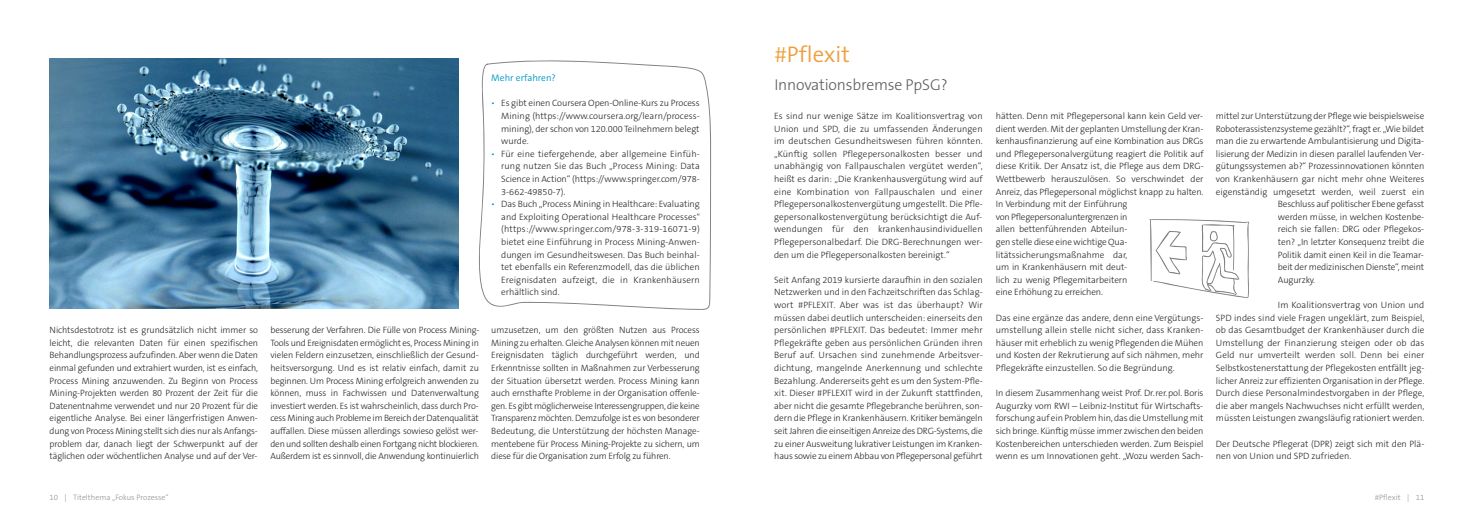
<style>
.page{position:relative;width:1474px;height:521px;background:#fff}
.page>*{position:absolute;margin:0;border:0;box-sizing:border-box;transform-origin:0 0}
.t1{font:300 22.75px "The Sans B4";color:#ef9f3c}
.t2{font:300 15.75px "The Sans B3";letter-spacing:-.01em;color:#5d5c5c}
.t3{font:300 9.62px "The Sans B4";color:#009ac5}
.t4{font:300 9.19px/12.6px "The Sans B3";letter-spacing:-.01em;color:#272526;text-align:justify}
.t5{font:300 7.88px "The Sans B3";color:#939293}
.s1{color:#0094c1}
</style>
<div class="page">
<svg style="left:479px;top:60px;width:232px;height:250px"></svg>
<img style="left:50px;top:59px;width:409px;height:249px">
<svg style="left:1149px;top:219px;width:100px;height:79px"></svg>
<p class="t4" style="left:50px;top:325px;width:210px">Nichtsdestotrotz ist es grundsätzlich nicht immer so leicht, die relevanten Daten für einen spezifischen Behandlungsprozess aufzufinden. Aber wenn die Daten einmal gefunden und extrahiert wurden, ist es einfach, Process Mining anzuwenden. Zu Beginn von Process Mining-Projekten werden 80 Prozent der Zeit für die Datenentnahme verwendet und nur 20 Prozent für die eigentliche Analyse. Bei einer längerfristigen Anwen&shy;dung von Process Mining stellt sich dies nur als Anfangs&shy;problem dar, danach liegt der Schwerpunkt auf der täglichen oder wöchentlichen Analyse und auf der Ver-</p>
<p class="t3" style="left:491px;top:74px;width:66px">Mehr erfahren?</p>
<p class="t4" style="left:501px;top:98px;width:200px;text-indent:-10px"><span class="s1">•</span> Es gibt einen Coursera Open-Online-Kurs zu Process Mining (https://www.coursera.org/learn/process&shy;mining), der schon von 120.000 Teilnehmern belegt wurde.</p>
<p class="t4" style="left:501px;top:148px;width:200px;text-indent:-10px"><span class="s1">•</span> Für eine tiefergehende, aber allgemeine Einfüh&shy;rung nutzen Sie das Buch „Process Mining: Data Science in Action“ (https://www.springer.com/978- 3-662-49850-7).</p>
<p class="t4" style="left:501px;top:199px;width:200px;text-indent:-10px"><span class="s1">•</span> Das Buch „Process Mining in Healthcare: Evaluating and Exploiting Operational Healthcare Processes" (https://www.springer.com/978-3-319-16071-9) bietet eine Einführung in Process Mining-Anwen&shy;dungen im Gesundheitswesen. Das Buch beinhal&shy;tet ebenfalls ein Referenzmodell, das die üblichen Ereignisdaten aufzeigt, die in Krankenhäusern erhältlich sind.</p>
<p class="t4" style="left:270px;top:325px;width:210px">besserung der Verfahren. Die Fülle von Process Mining-Tools und Ereignisdaten ermöglicht es, Process Mining in vielen Feldern einzusetzen, einschließlich der Gesund&shy;heitsversorgung. Und es ist relativ einfach, damit zu beginnen. Um Process Mining erfolgreich anwenden zu können, muss in Fachwissen und Datenverwaltung investiert werden. Es ist wahrscheinlich, dass durch Pro&shy;cess Mining auch Probleme im Bereich der Datenqualität auffallen. Diese müssen allerdings sowieso gelöst wer&shy;den und sollten deshalb einen Fortgang nicht blockieren.<br>Außerdem ist es sinnvoll, die Anwendung kontinuierlich</p>
<p class="t4" style="left:491px;top:325px;width:210px">umzusetzen, um den größten Nutzen aus Process Mining zu erhalten. Gleiche Analysen können mit neuen Ereignisdaten täglich durchgeführt werden, und Erkenntnisse sollten in Maßnahmen zur Verbesserung der Situation übersetzt werden. Process Mining kann auch ernsthafte Probleme in der Organisation offenle&shy;gen. Es gibt möglicherweise Interessengruppen, die keine Transparenz möchten. Demzufolge ist es von besonderer Bedeutung, die Unterstützung der höchsten Manage&shy;mentebene für Process Mining-Projekte zu sichern, um diese für die Organisation zum Erfolg zu führen.</p>
<h1 class="t1" style="left:774px;top:45px;width:77px">#Pflexit</h1>
<h2 class="t2" style="left:774px;top:79px;width:175px">Innovationsbremse PpSG?</h2>
<p class="t4" style="left:774px;top:111px;width:210px">Es sind nur wenige Sätze im Koalitionsvertrag von Union und SPD, die zu umfassenden Änderungen im deutschen Gesundheitswesen führen könnten. „Künftig sollen Pflegepersonalkosten besser und unabhängig von Fallpauschalen vergütet werden“, heißt es darin: „Die Krankenhausvergütung wird auf eine Kombination von Fallpauschalen und einer Pflegepersonalkostenvergütung umgestellt. Die Pfle&shy;gepersonalkostenvergütung berücksichtigt die Auf&shy;wendungen für den krankenhausindividuellen Pflegepersonalbedarf. Die DRG-Berechnungen wer&shy;den um die Pflegepersonalkosten bereinigt.“</p>
<p class="t4" style="left:774px;top:274px;width:210px">Seit Anfang 2019 kursierte daraufhin in den sozialen Netzwerken und in den Fachzeitschriften das Schlag&shy;wort #PFLEXIT. Aber was ist das überhaupt? Wir müssen dabei deutlich unterscheiden: einerseits den persönlichen #PFLEXIT. Das bedeutet: Immer mehr Pflegekräfte geben aus persönlichen Gründen ihren Beruf auf. Ursachen sind zunehmende Arbeitsver - dichtung, mangelnde Anerkennung und schlechte Bezahlung. Andererseits geht es um den System-Pfle&shy;xit. Dieser #PFLEXIT wird in der Zukunft stattfinden, aber nicht die gesamte Pflegebranche berühren, son&shy;dern die Pflege in Krankenhäusern. Kritiker bemängeln seit Jahren die einseitigen Anreize des DRG-Systems, die zu einer Ausweitung lukrativer Leistungen im Kranken&shy;haus sowie zu einem Abbau von Pflegepersonal geführt</p>
<p class="t4" style="left:995px;top:111px;width:209px;text-align:left">hätten. Denn mit Pflegepersonal kann kein Geld ver&shy;dient werden. Mit der geplanten Umstellung der Kran&shy;kenhausfinanzierung auf eine Kombination aus DRGs und Pflegepersonalvergütung reagiert die Politik auf diese Kritik. Der Ansatz ist, die Pflege aus dem DRG-Wettbewerb herauszulösen. So verschwindet der Anreiz, das Pflegepersonal möglichst knapp zu halten.<br>In Verbindung mit der Einführung<br>von Pflegepersonaluntergrenzen in<br>allen bettenführenden Abteilun-<br>gen stelle diese eine wichtige Qua&shy;litätssicherungsmaßnahme dar,<br>um in Krankenhäusern mit deut-<br>lich zu wenig Pflegemitarbeitern<br>eine Erhöhung zu erreichen.</p>
<p class="t4" style="left:995px;top:312px;width:209px">Das eine ergänze das andere, denn eine Vergütungs&shy;umstellung allein stelle nicht sicher, dass Kranken&shy;häuser mit erheblich zu wenig Pflegenden die Mühen und Kosten der Rekrutierung auf sich nähmen, mehr Pflegekräfte einzustellen. So die Begründung.</p>
<p class="t4" style="left:995px;top:388px;width:209px">In diesem Zusammenhang weist Prof. Dr. rer. pol. Boris Augurzky vom RWI – Leibniz-Institut für Wirtschafts&shy;forschung auf ein Problem hin, das die Umstellung mit sich bringe. Künftig müsse immer zwischen den beiden Kostenbereichen unterschieden werden. Zum Beispiel wenn es um Innovationen geht. „Wozu werden Sach-</p>
<p class="t4" style="left:1215px;top:110px;width:210px">mittel zur Unterstützung der Pflege wie beispielsweise</p>
<p class="t4" style="left:1215px;top:123px;width:210px">Roboterassistenzsysteme gezählt?“, fragt er. „Wie bildet</p>
<p class="t4" style="left:1215px;top:136px;width:210px">man die zu erwartende Ambulantisierung und Digita-</p>
<p class="t4" style="left:1215px;top:148px;width:210px">lisierung der Medizin in diesen parallel laufenden Ver-</p>
<p class="t4" style="left:1215px;top:161px;width:210px">gütungssystemen ab?“ Prozess innovationen könnten</p>
<p class="t4" style="left:1215px;top:174px;width:210px">von Krankenhäusern gar nicht mehr ohne Weiteres</p>
<p class="t4" style="left:1215px;top:186px;width:210px">eigenständig umgesetzt werden, weil zuerst ein</p>
<p class="t4" style="left:1277px;top:199px;width:148px">Beschluss auf politischer Ebene gefasst</p>
<p class="t4" style="left:1277px;top:211px;width:148px">werden müsse, in welchen Kostenbe-</p>
<p class="t4" style="left:1277px;top:224px;width:148px">reich sie fallen: DRG oder Pflegekos-</p>
<p class="t4" style="left:1277px;top:236px;width:148px">ten? „In letzter Konsequenz treibt die</p>
<p class="t4" style="left:1277px;top:249px;width:147px">Politik damit einen Keil in die Teamar-</p>
<p class="t4" style="left:1277px;top:262px;width:148px">beit der medizinischen Dienste“, meint</p>
<p class="t4" style="left:1277px;top:274px;width:39px">Augurzky.</p>
<p class="t4" style="left:1215px;top:299px;width:210px;text-indent:62px">Im Koalitionsvertrag von Union und SPD indes sind viele Fragen ungeklärt, zum Beispiel, ob das Gesamtbudget der Krankenhäuser durch die Umstellung der Finanzierung steigen oder ob das Geld nur umverteilt werden soll. Denn bei einer Selbstkosten erstattung der Pflegekosten entfällt jeg&shy;licher Anreiz zur effizienten Organisation in der Pflege.<br>Durch diese Personalmindestvorgaben in der Pflege, die aber mangels Nachwuchses nicht erfüllt werden, müssten Leistungen zwangsläufig rationiert werden.</p>
<p class="t4" style="left:1215px;top:438px;width:210px">Der Deutsche Pflegerat (DPR) zeigt sich mit den Plä&shy;nen von Union und SPD zufrieden.</p>
<p class="t5" style="left:50px;top:494px;width:120px">10 | Titelthema „Fokus Prozesse“</p>
<p class="t5" style="left:1374px;top:494px;width:51px">#Pflexit | 11</p>
</div>
